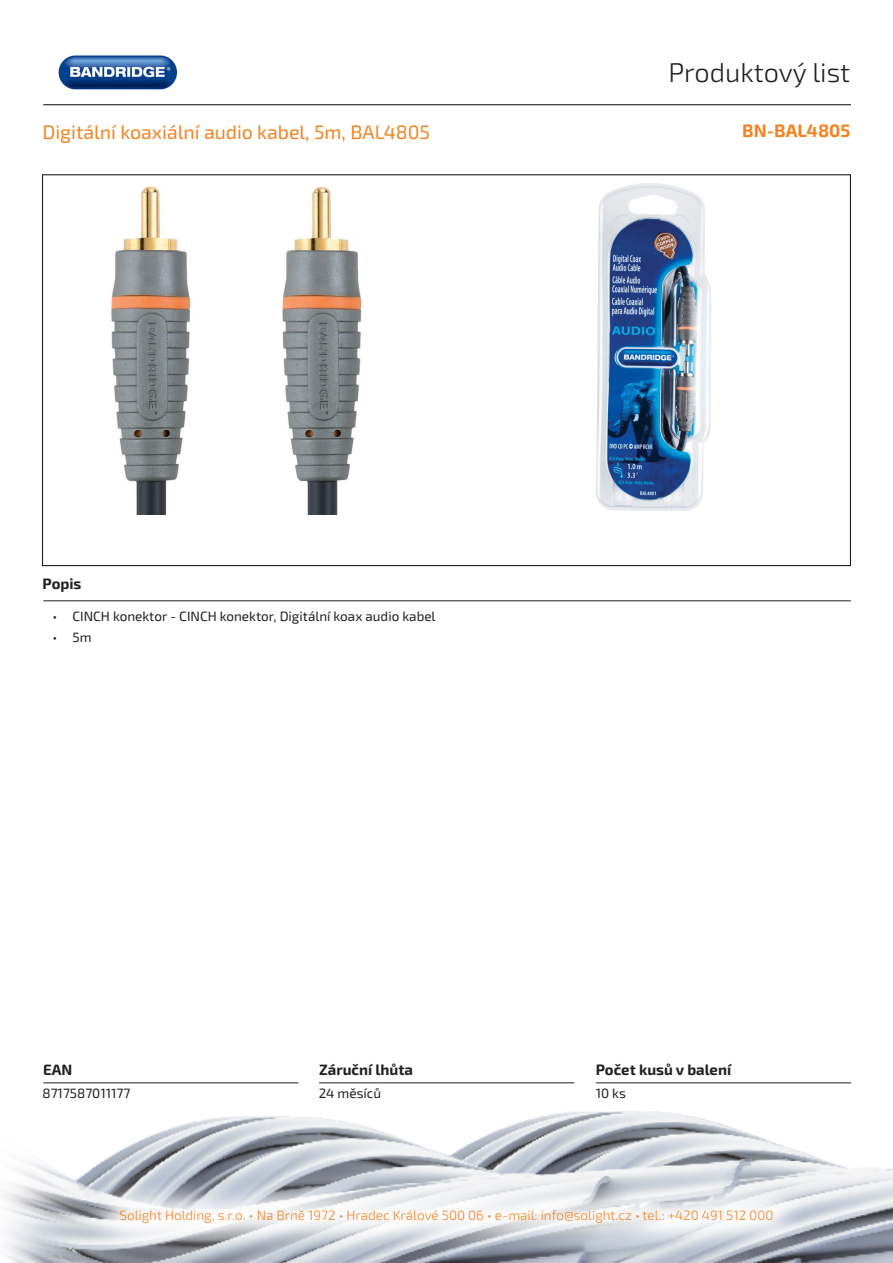
<style>
.page{position:relative;width:893px;height:1263px;background:#fff}
.page>*{position:absolute;margin:0;border:0;box-sizing:border-box;transform-origin:0 0}
.t1{font:300 27px "Exo 2.0";color:#231f20}
.t2{font:19.5px "Exo 2.0";color:#f58220}
.Kód_produktu{font:700 18px "Exo 2.0";color:#f58220}
.t3{font:700 15px "Exo 2.0";color:#231f20}
.t4{font:300 13.5px "Exo 2.0";color:#f58220}
.t5{font:13.5px "Exo 2.0";color:#231f20}
</style>
<div class="page">
<img style="left:3px;top:1082px;width:890px;height:181px">
<hr style="left:43px;top:104px;width:808px;height:1px;background:#231f20">
<hr style="left:43px;top:600px;width:808px;height:1px;background:#231f20">
<hr style="left:596px;top:1082px;width:255px;height:1px;background:#231f20">
<hr style="left:319px;top:1082px;width:255px;height:1px;background:#231f20">
<hr style="left:43px;top:1082px;width:255px;height:1px;background:#231f20">
<svg style="left:85px;top:1174px;width:723px;height:84px"></svg>
<img style="left:59px;top:55px;width:118px;height:35px">
<img style="left:110px;top:186px;width:252px;height:328px">
<img style="left:596px;top:183px;width:115px;height:328px">
<h1 class="t1" style="left:668px;top:57px;width:183px">Produktový list</h1>
<p class="t2" style="left:43px;top:120px;width:389px">Digitální koaxiální audio kabel, 5m, BAL4805</p>
<p class="Kód_produktu" style="left:742px;top:120px;width:110px">BN-BAL4805</p>
<p class="t3" style="left:43px;top:575px;width:40px">Popis</p>
<p class="t5" style="left:53px;top:608px;width:385px">• CINCH konektor - CINCH konektor, Digitální koax audio kabel</p>
<p class="t5" style="left:53px;top:630px;width:41px">• 5m</p>
<p class="t3" style="left:43px;top:1060px;width:31px">EAN</p>
<p class="t3" style="left:319px;top:1060px;width:95px">Záruční lhůta</p>
<p class="t3" style="left:596px;top:1060px;width:137px">Počet kusů v balení</p>
<p class="t5" style="left:43px;top:1085px;width:89px">8717587011177</p>
<p class="t5" style="left:319px;top:1085px;width:64px">24 měsíců</p>
<p class="t5" style="left:596px;top:1085px;width:32px">10 ks</p>
<p class="t4" style="left:120px;top:1208px;width:655px">Solight Holding, s.r.o. • Na Brně 1972 • Hradec Králové 500 06 • e-mail: info@solight.cz • tel.: +420 491 512 000</p>
</div>
